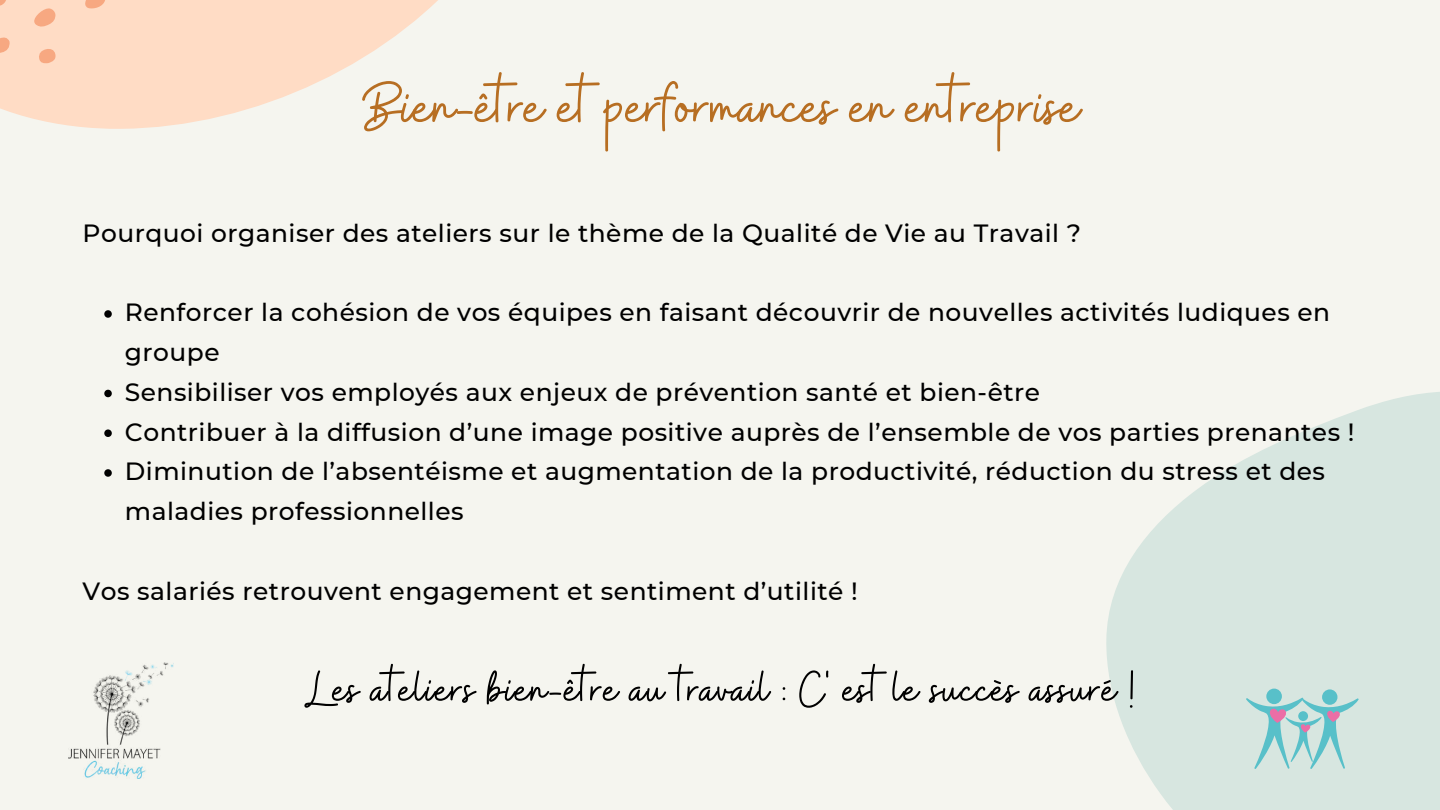
<style>
.page{position:relative;width:1440px;height:810px;background:#f5f5ef}
.page>*{position:absolute;margin:0;border:0;box-sizing:border-box;transform-origin:0 0}
.t1{font:70px "Buffalo";color:#b76e22}
.t2{font:51.9px "Buffalo";letter-spacing:.02em;color:#000}
.t3{font:500 24.9px/39.8px "Montserrat";letter-spacing:.02em;color:#000}
</style>
<div class="page">
<svg style="left:1106px;top:392px;width:334px;height:418px;fill:#d7e6e0"></svg>
<svg style="left:0;top:0;width:438px;height:129px;fill:#ffdcc5"></svg>
<svg style="left:104px;top:310px;width:8px;height:8px"></svg>
<svg style="left:104px;top:390px;width:8px;height:7px"></svg>
<svg style="left:104px;top:429px;width:8px;height:8px"></svg>
<svg style="left:104px;top:469px;width:8px;height:8px"></svg>
<svg style="left:30px;top:4px;width:29px;height:28px"></svg>
<svg style="left:0;top:0;width:11px;height:14px"></svg>
<svg style="left:81px;top:0;width:29px;height:15px"></svg>
<svg style="left:0;top:32px;width:13px;height:28px"></svg>
<svg style="left:35px;top:44px;width:25px;height:25px"></svg>
<div style="left:1266px;top:689px;width:16px;height:15px;background:#58c0c9;border-radius:50%"></div>
<div style="left:1322px;top:689px;width:16px;height:16px;background:#58c0c9;border-radius:50%"></div>
<svg style="left:1246px;top:697px;width:113px;height:72px"></svg>
<img style="left:68px;top:663px;width:105px;height:115px">
<h1 class="t1" style="left:362px;top:61px;width:719px">Bien-être et performances en entreprise</h1>
<p class="t3" style="left:83px;top:213px;width:1000px">Pourquoi organiser des ateliers sur le thème de la Qualité de Vie au Travail ?</p>
<p class="t3" style="left:125px;top:293px;width:1231px">Renforcer la cohésion de vos équipes en faisant découvrir de nouvelles activités ludiques en groupe<br>Sensibiliser vos employés aux enjeux de prévention santé et bien-être<br>Contribuer à la diffusion d’une image positive auprès de l’ensemble de vos parties prenantes !<br>Diminution de l’absentéisme et augmentation de la productivité, réduction du stress et des maladies professionnelles</p>
<p class="t3" style="left:83px;top:571px;width:777px">Vos salariés retrouvent engagement et sentiment d’utilité !</p>
<h2 class="t2" style="left:306px;top:656px;width:830px">Les ateliers bien-être au travail : C' est le succès assuré !</h2>
</div>
